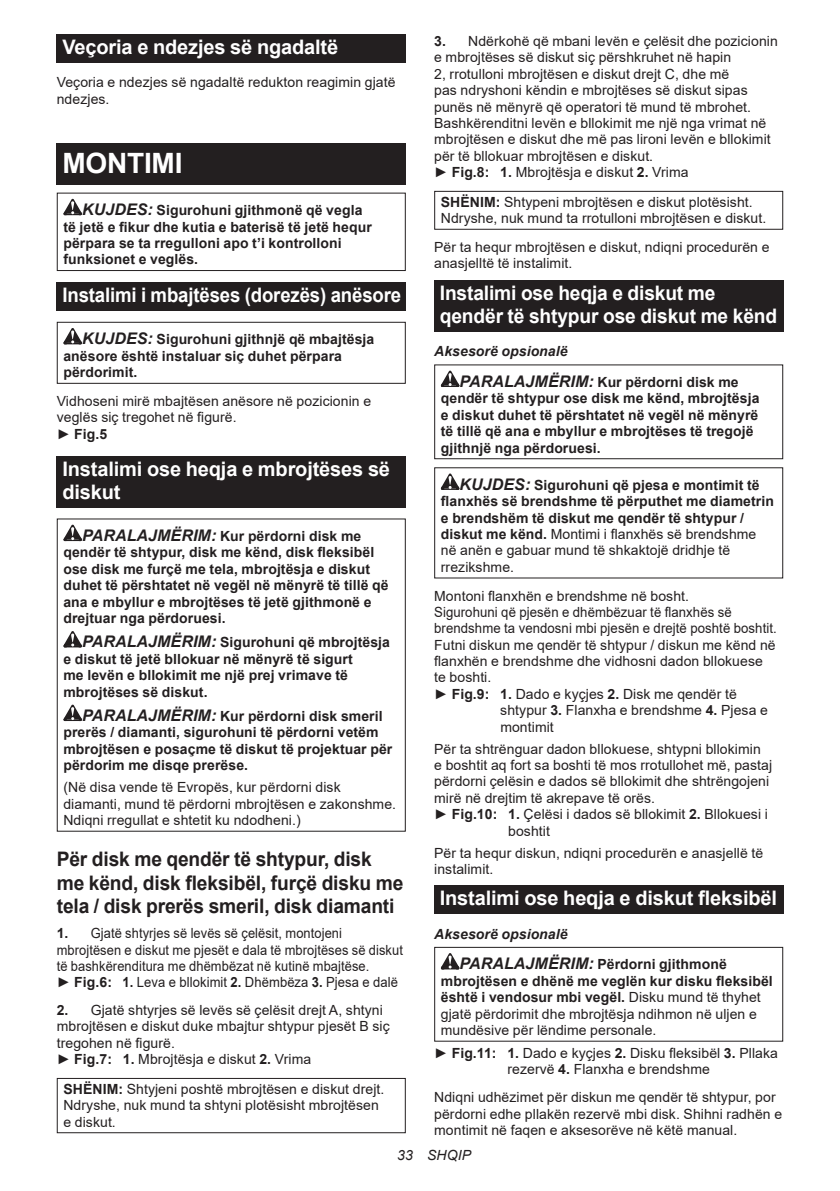
<style>
.page{position:relative;width:840px;height:1191px;background:#fff}
.page>*{position:absolute;margin:0;border:0;box-sizing:border-box;transform-origin:0 0}
.t1{font:700 28px "Arial";letter-spacing:-.01em;color:#fff}
.t2{font:700 20px/23.4px "Arial";letter-spacing:-.01em;color:#231f20;scale:.96 1}
.t3{font:700 20px/23.4px "Arial";letter-spacing:-.01em;color:#fff}
.t4{font:700 20px/23.4px "Arial";letter-spacing:-.01em;color:#fff;scale:.96 1}
.t5{font:700 20px "Arial";letter-spacing:-.01em;color:#fff;scale:.93 1}
.t6{font:14px/16.4px "Arial";letter-spacing:.005em;color:#231f20}
.t7{font:700 14px/16.4px "Arial";letter-spacing:.005em;color:#231f20}
.t8{font:14px/16.4px "Arial";letter-spacing:.005em;color:#231f20;scale:.92 1}
.t9{font:italic 700 14px/30.6px "Arial";letter-spacing:.005em;color:#231f20}
.t10{font:14px "Arial";letter-spacing:.005em;color:#231f20;scale:.94 1}
.t11{font:italic 14px "Arial";letter-spacing:.005em;color:#231f20}
.s1{font-style:italic;font-size:16px}
.s2{font-weight:700}
.s3{font-size:16px}
.s4{font-style:normal}
.s5{font-weight:400}
</style>
<div class="page">
<div style="left:57px;top:34px;width:348px;height:29px;background:#231f20"></div>
<div style="left:57px;top:143px;width:348px;height:41px;background:#231f20"></div>
<svg style="left:63px;top:199px;width:19px;height:16px"></svg>
<div style="left:57px;top:193px;width:348px;height:78px;border:1px solid #231f20"></div>
<div style="left:57px;top:282px;width:348px;height:29px;background:#231f20"></div>
<svg style="left:63px;top:328px;width:19px;height:16px"></svg>
<div style="left:57px;top:322px;width:348px;height:62px;border:1px solid #231f20"></div>
<div style="left:57px;top:456px;width:348px;height:51px;background:#231f20"></div>
<svg style="left:63px;top:525px;width:19px;height:16px"></svg>
<svg style="left:63px;top:631px;width:19px;height:16px"></svg>
<svg style="left:63px;top:704px;width:19px;height:17px"></svg>
<div style="left:57px;top:1078px;width:348px;height:55px;border:1px solid #231f20"></div>
<div style="left:434px;top:191px;width:348px;height:39px;border:1px solid #231f20"></div>
<div style="left:434px;top:279px;width:348px;height:52px;background:#231f20"></div>
<svg style="left:440px;top:370px;width:19px;height:17px"></svg>
<div style="left:434px;top:364px;width:348px;height:95px;border:1px solid #231f20"></div>
<svg style="left:440px;top:473px;width:19px;height:17px"></svg>
<div style="left:434px;top:885px;width:348px;height:29px;background:#231f20"></div>
<svg style="left:440px;top:953px;width:19px;height:16px"></svg>
<div style="left:434px;top:947px;width:348px;height:94px;border:1px solid #231f20"></div>
<h2 class="t3" style="left:62px;top:36px;width:277px">Veçoria e ndezjes së ngadaltë</h2>
<p class="t6" style="left:57px;top:74px;width:340px">Veçoria e ndezjes së ngadaltë redukton reagimin gjatë ndezjes.</p>
<h1 class="t1" style="left:62px;top:144px;width:121px">MONTIMI</h1>
<p class="t7" style="left:63px;top:202px;width:310px;text-indent:19px"><span class="s1">KUJDES:</span> Sigurohuni gjithmonë që vegla të jetë e fikur dhe kutia e baterisë të jetë hequr përpara se ta rregulloni apo t’i kontrolloni funksionet e veglës.</p>
<h2 class="t5" style="left:62px;top:281px;width:365px">Instalimi i mbajtëses (dorezës) anësore</h2>
<p class="t7" style="left:63px;top:331px;width:312px;text-indent:19px"><span class="s1">KUJDES:</span> Sigurohuni gjithnjë që mbajtësja anësore është instaluar siç duhet përpara përdorimit.</p>
<p class="t6" style="left:57px;top:393px;width:316px">Vidhoseni mirë mbajtësen anësore në pozicionin e veglës siç tregohet në figurë.<br>► <span class="s2">Fig.5</span></p>
<h2 class="t3" style="left:62px;top:457px;width:329px">Instalimi ose heqja e mbrojtëses së diskut</h2>
<p class="t7" style="left:63px;top:528px;width:326px;text-indent:19px"><span class="s1">PARALAJMËRIM:</span> Kur përdorni disk me qendër të shtypur, disk me kënd, disk fleksibël ose disk me furçë me tela, mbrojtësja e diskut duhet të përshtatet në vegël në mënyrë të tillë që ana e mbyllur e mbrojtëses të jetë gjithmonë e drejtuar nga përdoruesi.</p>
<p class="t7" style="left:63px;top:634px;width:328px;text-indent:19px"><span class="s1">PARALAJMËRIM:</span> Sigurohuni që mbrojtësja e diskut të jetë bllokuar në mënyrë të sigurt<br>me levën e bllokimit me një prej vrimave të mbrojtëses së diskut.</p>
<p class="t7" style="left:63px;top:708px;width:330px;text-indent:19px"><span class="s1">PARALAJMËRIM:</span> Kur përdorni disk smeril prerës / diamanti, sigurohuni të përdorni vetëm mbrojtësen e posaçme të diskut të projektuar për përdorim me disqe prerëse.</p>
<p class="t6" style="left:63px;top:779px;width:334px">(Në disa vende të Evropës, kur përdorni disk diamanti, mund të përdorni mbrojtësen e zakonshme.<br>Ndiqni rregullat e shtetit ku ndodheni.)</p>
<h2 class="t2" style="left:57px;top:848px;width:362px">Për disk me qendër të shtypur, disk me kënd, disk fleksibël, furçë disku me tela / disk prerës smeril, disk diamanti</h2>
<p class="t8" style="left:57px;top:925px;width:377px"><span class="s2">1.</span> Gjatë shtyrjes së levës së çelësit, montojeni mbrojtësen e diskut me pjesët e dala të mbrojtëses së diskut të bashkërenditura me dhëmbëzat në kutinë mbajtëse.<br>► <span class="s2">Fig.6: 1.</span> Leva e bllokimit <span class="s2">2.</span> Dhëmbëza <span class="s2">3.</span> Pjesa e dalë</p>
<p class="t6" style="left:57px;top:1001px;width:334px"><span class="s2">2.</span> Gjatë shtyrjes së levës së çelësit drejt A, shtyni mbrojtësen e diskut duke mbajtur shtypur pjesët B siç tregohen në figurë.<br>► <span class="s2">Fig.7: 1.</span> Mbrojtësja e diskut <span class="s2">2.</span> Vrima</p>
<p class="t6" style="left:63px;top:1080px;width:322px"><span class="s2">SHËNIM:</span> Shtyjeni poshtë mbrojtësen e diskut drejt.<br>Ndryshe, nuk mund ta shtyni plotësisht mbrojtësen e diskut.</p>
<p class="t6" style="left:434px;top:33px;width:345px"><span class="s2">3.</span> Ndërkohë që mbani levën e çelësit dhe pozicionin e mbrojtëses së diskut siç përshkruhet në hapin<br>2, rrotulloni mbrojtësen e diskut drejt C, dhe më<br>pas ndryshoni këndin e mbrojtëses së diskut sipas punës në mënyrë që operatori të mund të mbrohet.<br>Bashkërenditni levën e bllokimit me një nga vrimat në mbrojtësen e diskut dhe më pas lironi levën e bllokimit për të bllokuar mbrojtësen e diskut.<br>► <span class="s2">Fig.8: 1.</span> Mbrojtësja e diskut <span class="s2">2.</span> Vrima</p>
<p class="t6" style="left:440px;top:193px;width:327px"><span class="s2">SHËNIM:</span> Shtypeni mbrojtësen e diskut plotësisht.<br>Ndryshe, nuk mund ta rrotulloni mbrojtësen e diskut.</p>
<p class="t6" style="left:434px;top:239px;width:336px">Për ta hequr mbrojtësen e diskut, ndiqni procedurën e anasjelltë të instalimit.</p>
<h2 class="t4" style="left:439px;top:281px;width:352px">Instalimi ose heqja e diskut me qendër të shtypur ose diskut me kënd</h2>
<p class="t9" style="left:459px;top:336px;width:280px;text-indent:-25px">Aksesorë opsionalë<br><span class="s3">PARALAJMËRIM:</span> <span class="s4">Kur përdorni disk me</span></p>
<p class="t7" style="left:440px;top:390px;width:320px">qendër të shtypur ose disk me kënd, mbrojtësja e diskut duhet të përshtatet në vegël në mënyrë të tillë që ana e mbyllur e mbrojtëses të tregojë gjithnjë nga përdoruesi.</p>
<p class="t7" style="left:440px;top:477px;width:334px;text-indent:19px"><span class="s1">KUJDES:</span> Sigurohuni që pjesa e montimit të flanxhës së brendshme të përputhet me diametrin e brendshëm të diskut me qendër të shtypur / diskut me kënd. <span class="s5">Montimi i flanxhës së brendshme në anën e gabuar mund të shkaktojë dridhje të rrezikshme.</span></p>
<p class="t6" style="left:434px;top:587px;width:256px">Montoni flanxhën e brendshme në bosht.</p>
<p class="t10" style="left:434px;top:602px;width:318px">Sigurohuni që pjesën e dhëmbëzuar të flanxhës së</p>
<p class="t10" style="left:434px;top:619px;width:366px">brendshme ta vendosni mbi pjesën e drejtë poshtë boshtit.</p>
<p class="t6" style="left:434px;top:636px;width:343px">Futni diskun me qendër të shtypur / diskun me kënd në</p>
<p class="t6" style="left:434px;top:653px;width:330px">flanxhën e brendshme dhe vidhosni dadon bllokuese</p>
<p class="t6" style="left:434px;top:669px;width:59px">te boshti.</p>
<p class="t6" style="left:434px;top:685px;width:304px">► <span class="s2">Fig.9: 1.</span> Dado e kyçjes <span class="s2">2.</span> Disk me qendër të</p>
<p class="t6" style="left:500px;top:702px;width:269px">shtypur <span class="s2">3.</span> Flanxha e brendshme <span class="s2">4.</span> Pjesa e</p>
<p class="t6" style="left:500px;top:718px;width:55px">montimit</p>
<p class="t6" style="left:434px;top:740px;width:328px">Për ta shtrënguar dadon bllokuese, shtypni bllokimin</p>
<p class="t6" style="left:434px;top:757px;width:339px">e boshtit aq fort sa boshti të mos rrotullohet më, pastaj</p>
<p class="t6" style="left:434px;top:773px;width:336px">përdorni çelësin e dados së bllokimit dhe shtrëngojeni</p>
<p class="t6" style="left:434px;top:789px;width:222px">mirë në drejtim të akrepave të orës.</p>
<p class="t6" style="left:434px;top:806px;width:335px">► <span class="s2">Fig.10: 1.</span> Çelësi i dados së bllokimit <span class="s2">2.</span> Bllokuesi i</p>
<p class="t6" style="left:508px;top:822px;width:43px">boshtit</p>
<p class="t6" style="left:434px;top:844px;width:330px">Për ta hequr diskun, ndiqni procedurën e anasjellë të instalimit.</p>
<h2 class="t3" style="left:439px;top:887px;width:338px">Instalimi ose heqja e diskut fleksibël</h2>
<p class="t9" style="left:459px;top:919px;width:269px;text-indent:-25px">Aksesorë opsionalë<br><span class="s3">PARALAJMËRIM:</span> <span class="s4">Përdorni gjithmonë</span></p>
<p class="t6" style="left:440px;top:972px;width:333px"><span class="s2">mbrojtësen e dhënë me veglën kur disku fleksibël është i vendosur mbi vegël.</span> Disku mund të thyhet gjatë përdorimit dhe mbrojtësja ndihmon në uljen e mundësive për lëndime personale.</p>
<p class="t6" style="left:434px;top:1044px;width:345px;text-align:center">► <span class="s2">Fig.11: 1.</span> Dado e kyçjes <span class="s2">2.</span> Disku fleksibël <span class="s2">3.</span> Pllaka rezervë <span class="s2">4.</span> Flanxha e brendshme</p>
<p class="t6" style="left:434px;top:1089px;width:349px">Ndiqni udhëzimet për diskun me qendër të shtypur, por përdorni edhe pllakën rezervë mbi disk. Shihni radhën e montimit në faqen e aksesorëve në këtë manual.</p>
<p class="t11" style="left:397px;top:1146px;width:75px">33 SHQIP</p>
</div>
